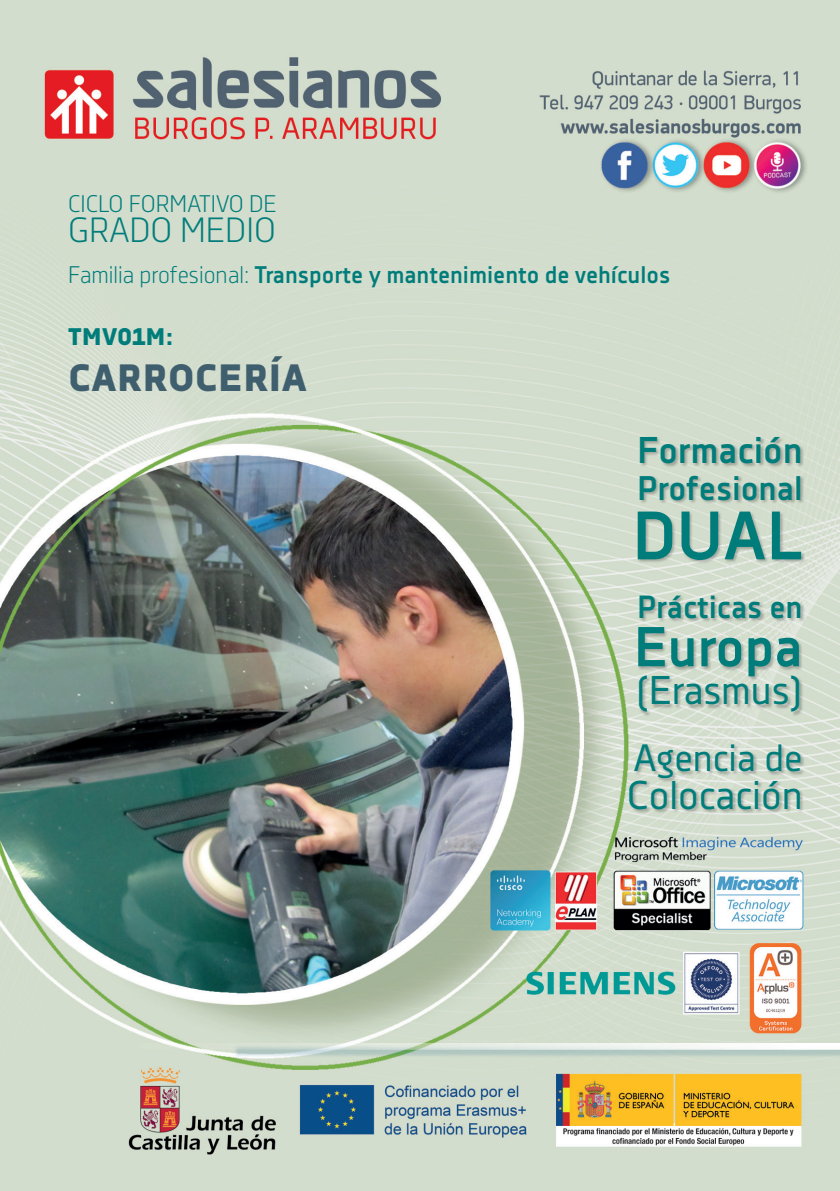
<style>
.page{position:relative;width:840px;height:1191px;background:#fff}
.page>*{position:absolute;margin:0;border:0;box-sizing:border-box;transform-origin:0 0}
.t1{font:700 68.2px "Decima Nova Pro";color:#007d7b}
.t2{font:700 56px "Decima Nova Pro";color:#007d7b}
.t3{font:40px "Decima Nova Pro";color:#007d7b}
.t4{font:800 38px "Decima Nova Pro";color:#3f5f6e}
.t5{font:38px "Decima Nova Pro";color:#007d7b}
.t6{font:700 37.2px "Decima Nova Pro";color:#007d7b}
.t7{font:35px "Decima Nova Pro Lt";color:#007d7b}
.t8{font:700 34px "Decima Nova Pro";color:#007d7b}
.t9{font:700 32px "Decima Nova Pro";color:#007d7b}
.t10{font:700 24px "Decima Nova Pro";color:#007d7b}
.t11{font:24px "Decima Nova Pro Lt";color:#007d7b}
.t12{font:800 24px "Decima Nova Pro";color:#007d7b}
.s1{font-family:"Decima Nova Pro Lt";font-weight:400}
</style>
<div class="page">
<img style="left:0;top:0;width:839px;height:1191px">
<div style="left:628px;top:436px;width:177px;height:378px;background:#231f20;opacity:.3"></div>
<p class="t11" style="left:68px;top:190px;width:210px">CICLO FORMATIVO DE</p>
<p class="t7" style="left:68px;top:210px;width:209px">GRADO MEDIO</p>
<p class="t10" style="left:68px;top:261px;width:603px"><span class="s1">Familia profesional:</span> Transporte y mantenimiento de vehículos</p>
<p class="t12" style="left:68px;top:323px;width:106px">TMV01M:</p>
<p class="t4" style="left:68px;top:356px;width:240px">CARROCERÍA</p>
<p class="t6" style="left:636px;top:429px;width:167px">Formación</p>
<p class="t8" style="left:637px;top:469px;width:167px">Profesional</p>
<p class="t1" style="left:632px;top:497px;width:172px">DUAL</p>
<p class="t9" style="left:636px;top:589px;width:167px">Prácticas en</p>
<p class="t2" style="left:633px;top:615px;width:170px">Europa</p>
<p class="t3" style="left:635px;top:667px;width:168px">(Erasmus)</p>
<p class="t5" style="left:633px;top:736px;width:170px">Agencia de</p>
<p class="t3" style="left:626px;top:772px;width:177px">Colocación</p>
</div>
